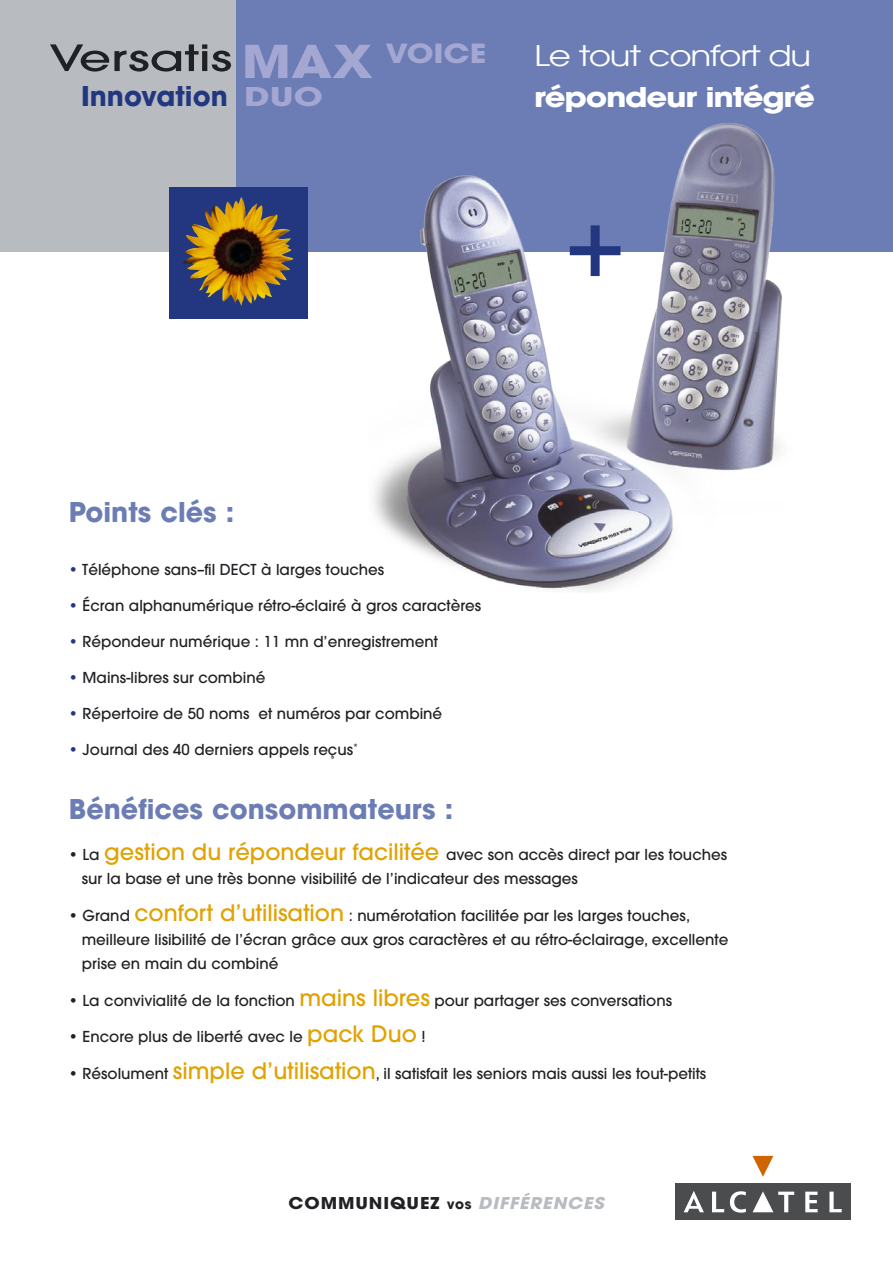
<style>
.page{position:relative;width:893px;height:1263px;background:#fff}
.page>*{position:absolute;margin:0;border:0;box-sizing:border-box;transform-origin:0 0}
.t1{font:500 36px "Avant Garde";color:#202124;scale:1.4 1}
.Normal_e{font:28.5px "Avant Garde";letter-spacing:-.04em;color:#fff;scale:1.2 1}
.Normal_e-2{font:700 27px "Avant Garde";color:#6b7db4}
.Normal_e-3{font:700 27px "Avant Garde";letter-spacing:-.04em;color:#fff;scale:1.2 1}
.t2{font:700 27px "Avant Garde";color:#233781}
.t3{font:700 26.25px "Avant Garde";color:#a4a7d2;scale:1.2 1}
.t4{font:700 16.2px "Avant Garde";letter-spacing:.05em;color:#202124;scale:1.11 1}
.t5{font:500 15px/24px "Avant Garde";color:#202124}
.s1{font-size:45px}
.s2{font-size:25.65px;color:#a4a7d2}
.s3{color:#233781}
.s4{font-size:22.5px;color:#e1a200}
.s5{font-size:13.5px}
.s6{font-style:italic;color:#b8bbc0}
</style>
<div class="page">
<div style="left:0;top:0;width:893px;height:252px;background:#6b7db4"></div>
<div style="left:0;top:0;width:235px;height:252px;background:#b8bbc0"></div>
<svg style="left:169px;top:187px;width:138px;height:131px;background:#544d51"></svg>
<img style="left:183px;top:263px;width:53px;height:42px">
<div style="left:675px;top:1183px;width:175px;height:37px;background:#4b4c4d"></div>
<svg style="left:684px;top:1191px;width:20px;height:21px"></svg>
<svg style="left:712px;top:1191px;width:12px;height:21px"></svg>
<svg style="left:730px;top:1191px;width:16px;height:22px"></svg>
<svg style="left:805px;top:1191px;width:13px;height:21px"></svg>
<svg style="left:829px;top:1191px;width:13px;height:21px"></svg>
<svg style="left:752px;top:1191px;width:42px;height:21px"></svg>
<svg style="left:752px;top:1156px;width:21px;height:21px"></svg>
<img style="left:373px;top:123px;width:409px;height:469px">
<div style="left:570px;top:246px;width:50px;height:9px;background:#233781"></div>
<div style="left:591px;top:225px;width:9px;height:51px;background:#233781"></div>
<p class="t3" style="left:242px;top:36px;width:205px"><span class="s1">MAX</span> VOICE</p>
<p class="t1" style="left:49px;top:36px;width:132px">Versatis</p>
<p class="t2" style="left:81px;top:79px;width:243px">Innovation <span class="s2">DUO</span></p>
<p class="Normal_e" style="left:534px;top:38px;width:232px">Le tout confort du</p>
<p class="Normal_e-3" style="left:534px;top:79px;width:235px">répondeur intégré</p>
<p class="Normal_e-2" style="left:69px;top:494px;width:167px">Points clés :</p>
<p class="t5" style="left:69px;top:557px;width:317px"><span class="s3">•</span> Téléphone sans–fil DECT à larges touches</p>
<p class="t5" style="left:69px;top:593px;width:414px"><span class="s3">•</span> Écran alphanumérique rétro-éclairé à gros caractères</p>
<p class="t5" style="left:69px;top:629px;width:370px"><span class="s3">•</span> Répondeur numérique : 11 mn d’enregistrement</p>
<p class="t5" style="left:69px;top:665px;width:198px"><span class="s3">•</span> Mains-libres sur combiné</p>
<p class="t5" style="left:69px;top:701px;width:375px"><span class="s3">•</span> Répertoire de 50 noms et numéros par combiné</p>
<p class="t5" style="left:69px;top:737px;width:291px"><span class="s3">•</span> Journal des 40 derniers appels reçus<sup>*</sup></p>
<p class="Normal_e-2" style="left:69px;top:792px;width:386px">Bénéfices consommateurs :</p>
<p class="t5" style="left:82px;top:843px;width:647px;text-indent:-13px">• La <span class="s4">gestion du répondeur facilitée</span> avec son accès direct par les touches sur la base et une très bonne visibilité de l’indicateur des messages</p>
<p class="t5" style="left:82px;top:903px;width:648px;text-indent:-13px">• Grand <span class="s4">confort d’utilisation</span> : numérotation facilitée par les larges touches, meilleure lisibilité de l’écran grâce aux gros caractères et au rétro-éclairage, excellente prise en main du combiné</p>
<p class="t5" style="left:69px;top:988px;width:605px">• La convivialité de la fonction <span class="s4">mains libres</span> pour partager ses conversations</p>
<p class="t5" style="left:69px;top:1025px;width:358px">• Encore plus de liberté avec le <span class="s4">pack Duo</span> !</p>
<p class="t5" style="left:69px;top:1062px;width:639px">• Résolument <span class="s4">simple d’utilisation</span>, il satisfait les seniors mais aussi les tout-petits</p>
<p class="t4" style="left:289px;top:1192px;width:285px">COMMUNIQUEZ <span class="s5">vos</span> <span class="s6">DIFFÉRENCES</span></p>
</div>
